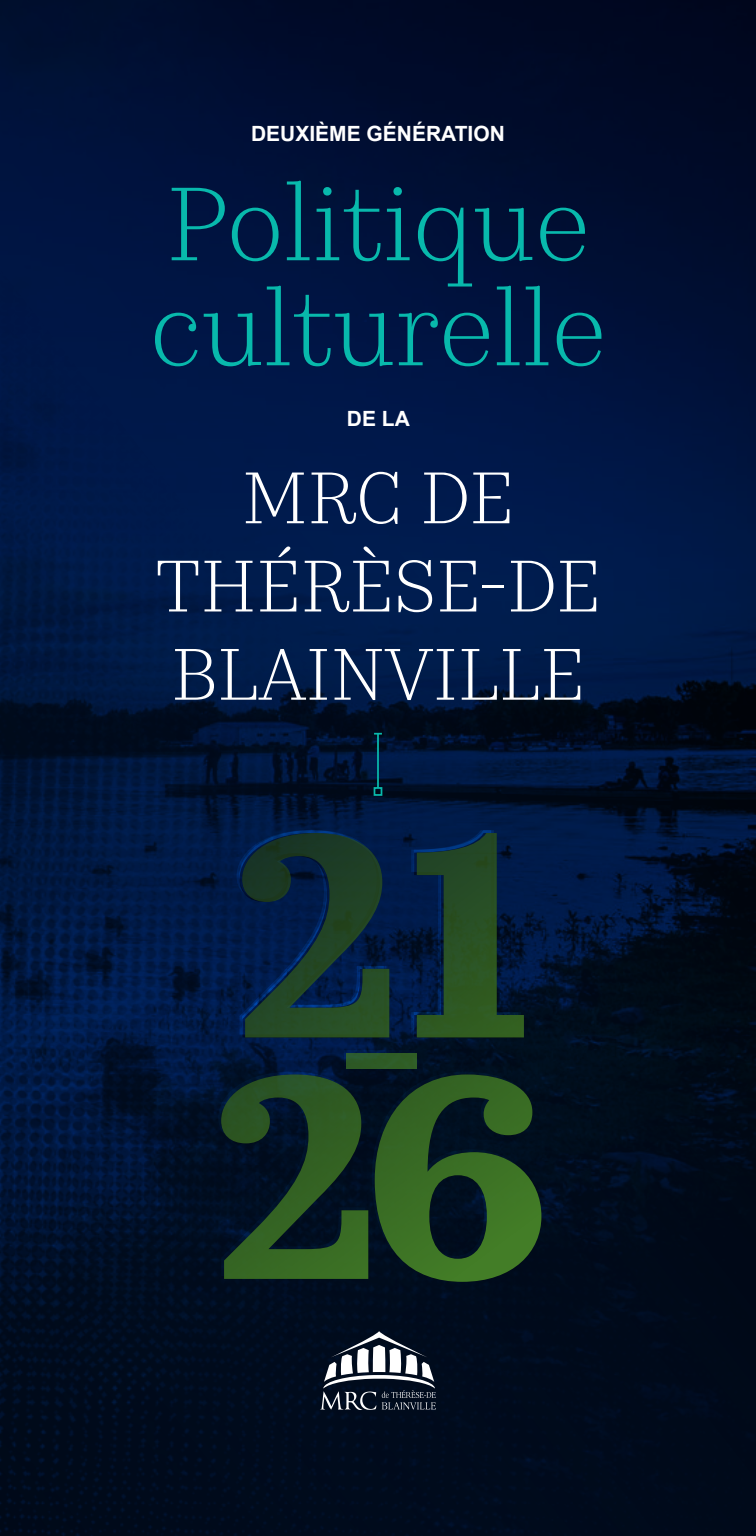
<style>
.page{position:relative;width:756px;height:1536px;background:#fff}
.page>*{position:absolute;margin:0;border:0;box-sizing:border-box;transform-origin:0 0}
.t1{font:300 105px/105px "Kazimir Text";color:#08b9ac}
.t2{font:300 73.5px/88.2px "Kazimir Text";color:#fff;text-align:center}
.t3{font:700 21px "Arial";color:#fff}
</style>
<div class="page">
<img style="left:0;top:0;width:756px;height:1536px">
<svg style="left:320px;top:1331px;width:116px;height:79px"></svg>
<hr style="left:377px;top:734px;width:2px;height:54px;background:#08b9ac">
<div style="left:374px;top:787px;width:8px;height:9px;border:2px solid #08b9ac"></div>
<svg style="left:237px;top:830px;width:281px;height:204px;background:#001c4c"></svg>
<svg style="left:221px;top:1074px;width:320px;height:208px;background:#1e3f23"></svg>
<svg style="left:242px;top:833px;width:282px;height:204px;background:#123238"></svg>
<svg style="left:344px;top:1050px;width:70px;height:16px"></svg>
<div style="left:347px;top:1053px;width:70px;height:16px;background:#2e5c26"></div>
<p class="t3" style="left:251px;top:120px;width:255px">DEUXIÈME GÉNÉRATION</p>
<h1 class="t1" style="left:150px;top:164px;width:458px">Politique culturelle</h1>
<p class="t3" style="left:347px;top:404px;width:64px">DE LA</p>
<p class="t2" style="left:155px;top:449px;width:447px">MRC DE<br>THÉRÈSE-DE<br>BLAINVILLE</p>
</div>
